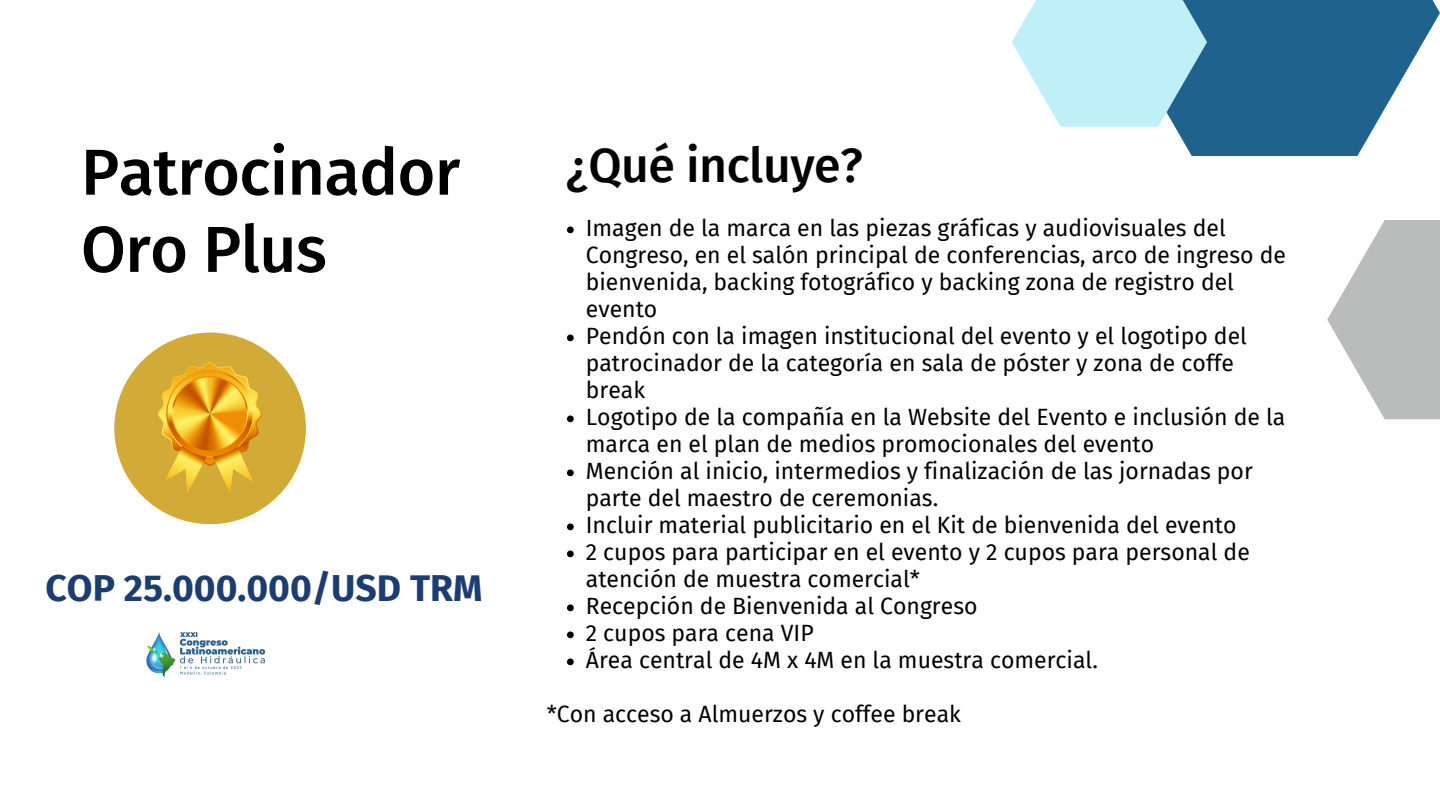
<style>
.page{position:relative;width:1440px;height:810px;background:#fff}
.page>*{position:absolute;margin:0;border:0;box-sizing:border-box;transform-origin:0 0}
.t1{font:500 64.9px/77.2px "Fira Sans";letter-spacing:-.01em;color:#000}
.t2{font:500 48.2px "Fira Sans";letter-spacing:-.01em;color:#000}
.t3{font:700 37.3px "Fira Sans";color:#1c3d71}
.t4{font:23px/27px "Fira Sans";color:#000}
</style>
<div class="page">
<svg style="left:1327px;top:220px;width:113px;height:199px;fill:#babbbb"></svg>
<svg style="left:1175px;top:0;width:265px;height:156px;fill:#1f628e"></svg>
<svg style="left:1012px;top:0;width:195px;height:127px;background:#b7e4ed"></svg>
<div style="left:114px;top:333px;width:192px;height:191px;background:#d2aa38;border-radius:50%"></div>
<img style="left:158px;top:363px;width:104px;height:131px">
<svg style="left:567px;top:226px;width:7px;height:7px"></svg>
<svg style="left:567px;top:334px;width:7px;height:7px"></svg>
<svg style="left:567px;top:416px;width:7px;height:6px"></svg>
<svg style="left:567px;top:470px;width:7px;height:6px"></svg>
<svg style="left:567px;top:524px;width:7px;height:6px"></svg>
<svg style="left:567px;top:550px;width:7px;height:7px"></svg>
<svg style="left:567px;top:604px;width:7px;height:7px"></svg>
<svg style="left:567px;top:632px;width:7px;height:6px"></svg>
<svg style="left:567px;top:658px;width:7px;height:7px"></svg>
<img style="left:146px;top:632px;width:120px;height:45px">
<p class="t1" style="left:81px;top:134px;width:381px">Patrocinador<br>Oro Plus</p>
<p class="t3" style="left:46px;top:567px;width:438px">COP 25.000.000/USD TRM</p>
<p class="t2" style="left:566px;top:137px;width:298px">¿Qué incluye?</p>
<p class="t4" style="left:586px;top:215px;width:702px">Imagen de la marca en las piezas gráficas y audiovisuales del Congreso, en el salón principal de conferencias, arco de ingreso de bienvenida, backing fotográfico y backing zona de registro del evento</p>
<h3 class="t4" style="left:586px;top:323px;width:663px">Pendón con la imagen institucional del evento y el logotipo del patrocinador de la categoría en sala de póster y zona de coffe break</h3>
<p class="t4" style="left:586px;top:404px;width:701px">Logotipo de la compañía en la Website del Evento e inclusión de la marca en el plan de medios promocionales del evento</p>
<h2 class="t4" style="left:586px;top:458px;width:669px">Mención al inicio, intermedios y finalización de las jornadas por parte del maestro de ceremonias.</h2>
<p class="t4" style="left:586px;top:512px;width:652px">Incluir material publicitario en el Kit de bienvenida del evento</p>
<p class="t4" style="left:586px;top:539px;width:666px">2 cupos para participar en el evento y 2 cupos para personal de atención de muestra comercial*</p>
<p class="t4" style="left:586px;top:593px;width:393px">Recepción de Bienvenida al Congreso</p>
<p class="t4" style="left:586px;top:620px;width:229px">2 cupos para cena VIP</p>
<p class="t4" style="left:586px;top:647px;width:514px">Área central de 4M x 4M en la muestra comercial.</p>
<p class="t4" style="left:547px;top:701px;width:416px">*Con acceso a Almuerzos y coffee break</p>
</div>
